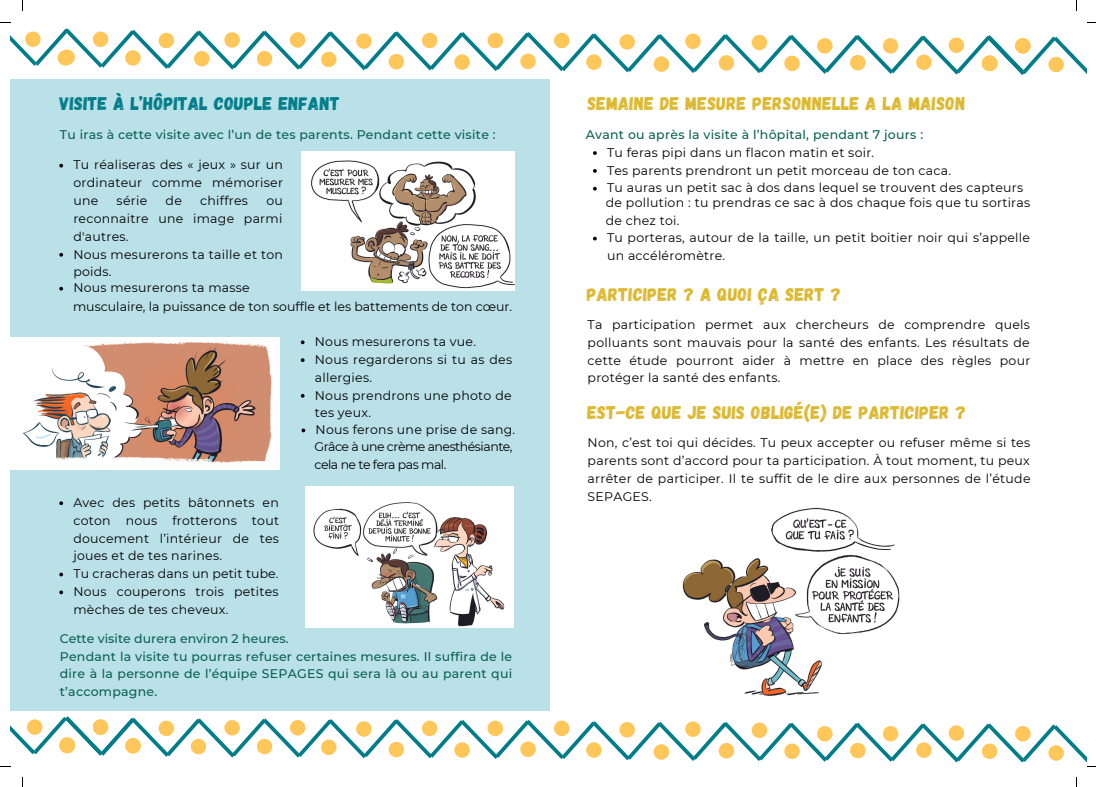
<style>
.page{position:relative;width:1096px;height:787px;background:#fff}
.page>*{position:absolute;margin:0;border:0;box-sizing:border-box;transform-origin:0 0}
.t1{font:18.38px "Gagalin";letter-spacing:.02em;color:#dcb931}
.t2{font:18.38px "Gagalin";letter-spacing:.02em;color:#017d89}
.t3{font:12.5px/17.9px "Montserrat";letter-spacing:.02em;color:#000}
.t4{font:500 12.5px/17.9px "Montserrat";letter-spacing:.02em;color:#0a6250;text-align:justify}
.t5{font:12.5px "Montserrat";color:#000}
.t6{font:12.5px/17.9px "Montserrat";letter-spacing:-.04em;color:#000}
.t7{font:500 12.5px "Montserrat";color:#0a6250}
</style>
<div class="page">
<div style="left:10px;top:79px;width:539px;height:632px;background:#bae0e8"></div>
<img style="left:302px;top:152px;width:212px;height:138px">
<img style="left:10px;top:338px;width:269px;height:132px">
<img style="left:682px;top:507px;width:218px;height:189px">
<img style="left:305px;top:487px;width:208px;height:140px">
<svg style="left:301px;top:340px;width:3px;height:4px"></svg>
<svg style="left:301px;top:358px;width:3px;height:4px"></svg>
<svg style="left:301px;top:394px;width:3px;height:4px"></svg>
<svg style="left:59px;top:287px;width:4px;height:4px"></svg>
<svg style="left:59px;top:501px;width:4px;height:4px"></svg>
<svg style="left:59px;top:573px;width:4px;height:3px"></svg>
<svg style="left:59px;top:590px;width:4px;height:4px"></svg>
<svg style="left:593px;top:151px;width:3px;height:4px"></svg>
<svg style="left:593px;top:169px;width:3px;height:4px"></svg>
<svg style="left:593px;top:187px;width:3px;height:4px"></svg>
<svg style="left:59px;top:164px;width:4px;height:4px"></svg>
<svg style="left:59px;top:253px;width:4px;height:4px"></svg>
<svg style="left:301px;top:429px;width:4px;height:3px"></svg>
<svg style="left:0;top:22px;width:1095px;height:58px"></svg>
<svg style="left:0;top:716px;width:1095px;height:51px"></svg>
<h1 class="t2" style="left:59px;top:91px;width:282px">VISITE À L’HÔPITAL COUPLE ENFANT</h1>
<p class="t4" style="left:60px;top:126px;width:437px">Tu iras à cette visite avec l’un de tes parents. Pendant cette visite :</p>
<p class="t3" style="left:73px;top:156px;width:211px;text-align:justify">Tu réaliseras des « jeux » sur un ordinateur comme mémoriser une</p>
<p class="t3" style="left:117px;top:192px;width:32px">série</p>
<p class="t3" style="left:166px;top:192px;width:18px">de</p>
<p class="t3" style="left:200px;top:192px;width:49px">chiffres</p>
<p class="t3" style="left:73px;top:192px;width:211px;text-indent:193px">ou reconnaitre une image parmi d'autres.<br>Nous mesurerons ta taille et ton poids.</p>
<p class="t3" style="left:73px;top:279px;width:178px">Nous mesurerons ta masse</p>
<p class="t5" style="left:73px;top:299px;width:440px">musculaire, la puissance de ton souffle et les battements de ton cœur.</p>
<p class="t3" style="left:315px;top:333px;width:199px">Nous mesurerons ta vue.<br>Nous regarderons si tu as des allergies.<br>Nous prendrons une photo de tes yeux.</p>
<p class="t3" style="left:315px;top:421px;width:201px">Nous ferons une prise de sang.</p>
<p class="t6" style="left:314px;top:438px;width:200px">Grâce à une crème anesthésiante, cela ne te fera pas mal.</p>
<p class="t3" style="left:73px;top:494px;width:207px">Avec des petits bâtonnets en coton nous frotterons tout doucement l’intérieur de tes joues et de tes narines.<br>Tu cracheras dans un petit tube.<br>Nous couperons trois petites mèches de tes cheveux.</p>
<p class="t4" style="left:60px;top:647px;width:454px">Pendant la visite tu pourras refuser certaines mesures. Il suffira de le dire à la personne de l’équipe SEPAGES qui sera là ou au parent qui t’accompagne.</p>
<p class="t7" style="left:60px;top:631px;width:230px">Cette visite durera environ 2 heures.</p>
<h1 class="t1" style="left:587px;top:91px;width:379px">SEMAINE DE MESURE PERSONNELLE A LA MAISON</h1>
<p class="t4" style="left:585px;top:126px;width:339px">Avant ou après la visite à l’hôpital, pendant 7 jours :</p>
<p class="t3" style="left:607px;top:143px;width:417px">Tu feras pipi dans un flacon matin et soir.<br>Tes parents prendront un petit morceau de ton caca.<br>Tu auras un petit sac à dos dans lequel se trouvent des capteurs</p>
<p class="t3" style="left:605px;top:194px;width:426px">de pollution : tu prendras ce sac à dos chaque fois que tu sortiras de chez toi.</p>
<p class="t3" style="left:607px;top:229px;width:424px">Tu porteras, autour de la taille, un petit boitier noir qui s’appelle un accéléromètre.</p>
<h1 class="t1" style="left:586px;top:283px;width:256px">PARTICIPER ? A QUOI ÇA SERT ?</h1>
<p class="t3" style="left:587px;top:315px;width:444px;text-align:justify">Ta participation permet aux chercheurs de comprendre quels polluants sont mauvais pour la santé des enfants. Les résultats de cette étude pourront aider à mettre en place des règles pour protéger la santé des enfants.</p>
<h1 class="t1" style="left:587px;top:400px;width:380px">EST-CE QUE JE SUIS OBLIGÉ(E) DE PARTICIPER ?</h1>
<p class="t3" style="left:587px;top:434px;width:444px;text-align:justify">Non, c’est toi qui décides. Tu peux accepter ou refuser même si tes parents sont d’accord pour ta participation. À tout moment, tu peux arrêter de participer. Il te suffit de le dire aux personnes de l’étude SEPAGES.</p>
</div>
